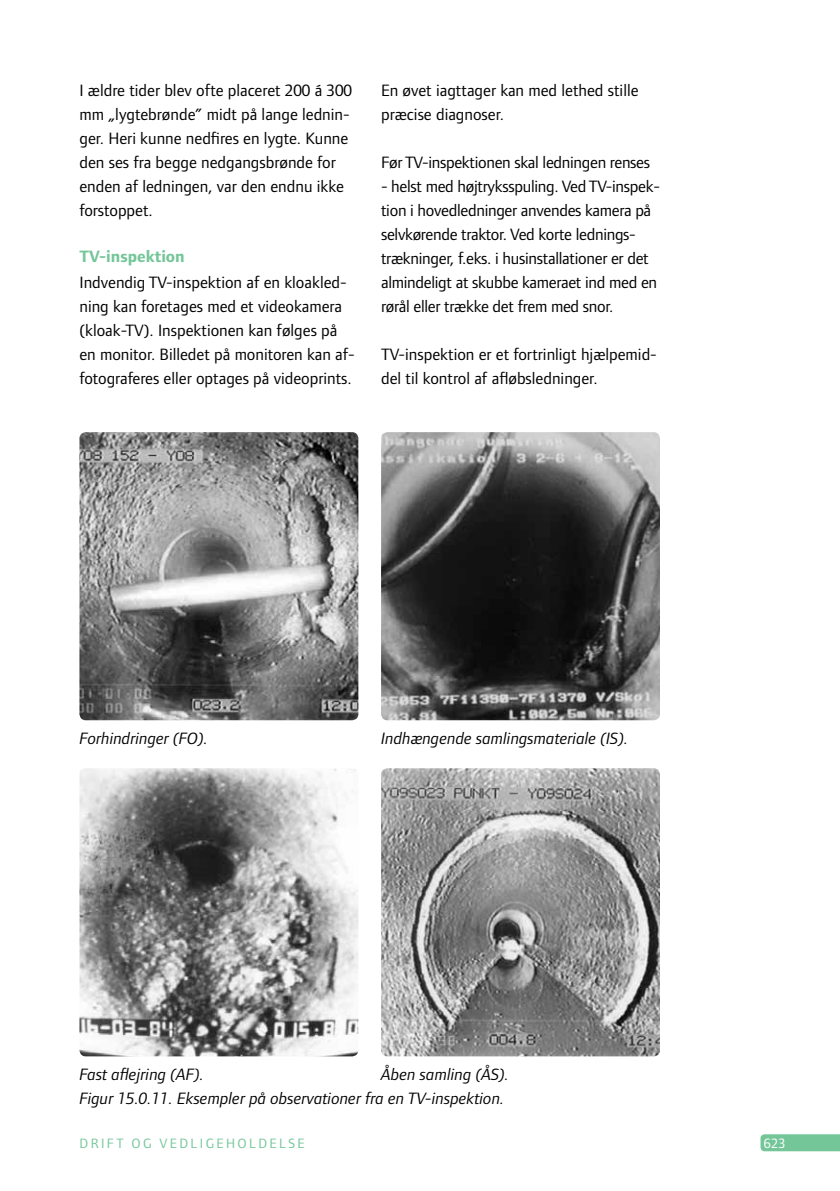
<style>
.page{position:relative;width:840px;height:1191px;background:#fff}
.page>*{position:absolute;margin:0;border:0;box-sizing:border-box;transform-origin:0 0}
.t1{font:17px/24px "Foundry Form Sans";color:#000}
.t2{font:italic 17px "Foundry Form Sans";color:#000}
.t3{font:700 17px "Foundry Form Sans";color:#74c699}
.t4{font:14px "Foundry Form Sans";letter-spacing:.17em;color:#74c699}
.t5{font:14px "Foundry Form Sans";color:#fff}
</style>
<div class="page">
<svg style="left:760px;top:1134px;width:79px;height:17px"></svg>
<img style="left:381px;top:432px;width:278px;height:288px">
<img style="left:381px;top:768px;width:278px;height:288px">
<img style="left:79px;top:768px;width:279px;height:288px">
<img style="left:79px;top:432px;width:279px;height:288px">
<p class="t1" style="left:79px;top:78px;width:274px">I ældre tider blev ofte placeret 200 á 300 mm „lygtebrønde” midt på lange lednin&shy;ger. Heri kunne nedfires en lygte. Kunne den ses fra begge nedgangsbrønde for enden af ledningen, var den endnu ikke forstoppet.</p>
<p class="t3" style="left:79px;top:247px;width:107px">TV-inspektion</p>
<p class="t1" style="left:79px;top:270px;width:277px">Indvendig TV-inspektion af en kloakled&shy;ning kan foretages med et videokamera (kloak-TV). Inspektionen kan følges på en monitor. Billedet på monitoren kan af&shy;fotograferes eller optages på videoprints.</p>
<p class="t1" style="left:381px;top:78px;width:259px">En øvet iagttager kan med lethed stille præcise diagnoser.</p>
<p class="t1" style="left:381px;top:150px;width:270px">Før TV-inspektionen skal ledningen renses</p>
<p class="t1" style="left:381px;top:174px;width:280px">- helst med højtryksspuling. Ved TV-inspek&shy;tion i hovedledninger anvendes kamera på selvkørende traktor. Ved korte lednings&shy;trækninger, f.eks. i husinstallationer er det almindeligt at skubbe kameraet ind med en rørål eller trække det frem med snor.</p>
<p class="t1" style="left:381px;top:342px;width:277px">TV-inspektion er et fortrinligt hjælpemid&shy;del til kontrol af afløbsledninger.</p>
<p class="t2" style="left:79px;top:729px;width:130px">Forhindringer (FO).</p>
<p class="t2" style="left:381px;top:729px;width:248px">Indhængende samlingsmateriale (IS).</p>
<p class="t2" style="left:79px;top:1065px;width:126px">Fast aflejring (AF).</p>
<p class="t2" style="left:381px;top:1065px;width:129px">Åben samling (ÅS).</p>
<p class="t2" style="left:79px;top:1089px;width:426px">Figur 15.0.11. Eksempler på observationer fra en TV-inspektion.</p>
<p class="t4" style="left:79px;top:1135px;width:227px">Drift og ved ligehold else</p>
<p class="t5" style="left:763px;top:1135px;width:23px">623</p>
</div>
